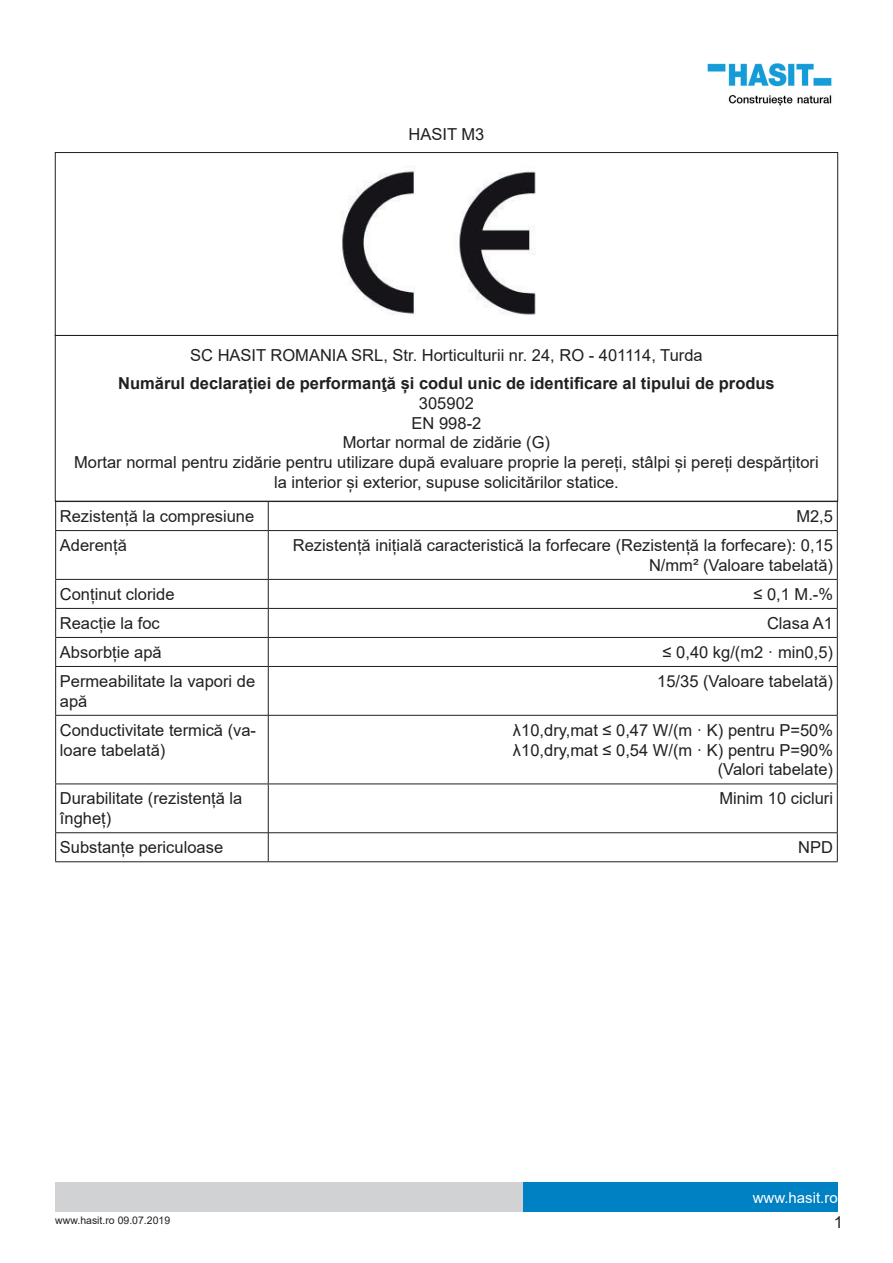
<style>
.page{position:relative;width:893px;height:1263px;background:#fff}
.page>*{position:absolute;margin:0;border:0;box-sizing:border-box;transform-origin:0 0}
.t1{font:16.5px/19.8px "Arial";color:#231f20}
.t2{font:700 16.5px "Arial";color:#231f20}
.t3{font:15px "Arial";color:#fff}
.t4{font:10.5px "Arial";color:#231f20}
</style>
<div class="page">
<div style="left:523px;top:1182px;width:315px;height:30px;background:#0081c3"></div>
<div style="left:55px;top:1182px;width:468px;height:30px;background:#d1d2d4"></div>
<img style="left:707px;top:63px;width:125px;height:43px">
<img style="left:342px;top:166px;width:194px;height:149px">
<div style="left:55px;top:152px;width:783px;height:184px;border:1px solid #231f20"></div>
<div style="left:55px;top:335px;width:783px;height:166px;border:1px solid #231f20"></div>
<hr style="left:55px;top:501px;width:213px;height:1px;background:#231f20">
<svg style="left:55px;top:502px;width:1px;height:28px"></svg>
<hr style="left:268px;top:501px;width:570px;height:1px;background:#231f20">
<svg style="left:268px;top:502px;width:1px;height:28px"></svg>
<svg style="left:837px;top:502px;width:1px;height:28px"></svg>
<hr style="left:55px;top:530px;width:213px;height:1px;background:#231f20">
<hr style="left:55px;top:531px;width:1px;height:48px;background:#231f20">
<hr style="left:268px;top:530px;width:570px;height:1px;background:#231f20">
<hr style="left:268px;top:531px;width:1px;height:48px;background:#231f20">
<hr style="left:837px;top:531px;width:1px;height:48px;background:#231f20">
<hr style="left:55px;top:608px;width:213px;height:1px;background:#231f20">
<hr style="left:268px;top:608px;width:570px;height:1px;background:#231f20">
<svg style="left:55px;top:579px;width:1px;height:87px"></svg>
<svg style="left:268px;top:580px;width:1px;height:86px"></svg>
<svg style="left:837px;top:579px;width:1px;height:87px"></svg>
<hr style="left:55px;top:666px;width:213px;height:1px;background:#231f20">
<hr style="left:55px;top:667px;width:1px;height:48px;background:#231f20">
<hr style="left:268px;top:666px;width:570px;height:1px;background:#231f20">
<hr style="left:268px;top:667px;width:1px;height:48px;background:#231f20">
<hr style="left:837px;top:667px;width:1px;height:48px;background:#231f20">
<hr style="left:55px;top:715px;width:1px;height:68px;background:#231f20">
<hr style="left:268px;top:715px;width:1px;height:68px;background:#231f20">
<hr style="left:837px;top:715px;width:1px;height:68px;background:#231f20">
<hr style="left:55px;top:783px;width:213px;height:1px;background:#231f20">
<hr style="left:55px;top:784px;width:1px;height:49px;background:#231f20">
<hr style="left:268px;top:783px;width:570px;height:1px;background:#231f20">
<hr style="left:268px;top:784px;width:1px;height:48px;background:#231f20">
<hr style="left:837px;top:784px;width:1px;height:49px;background:#231f20">
<svg style="left:55px;top:833px;width:1px;height:28px"></svg>
<svg style="left:268px;top:833px;width:1px;height:28px"></svg>
<svg style="left:837px;top:833px;width:1px;height:28px"></svg>
<hr style="left:55px;top:861px;width:213px;height:1px;background:#231f20">
<hr style="left:268px;top:861px;width:570px;height:1px;background:#231f20">
<hr style="left:56px;top:579px;width:212px;height:1px;background:#231f20">
<hr style="left:268px;top:579px;width:569px;height:1px;background:#231f20">
<hr style="left:56px;top:637px;width:212px;height:1px;background:#231f20">
<hr style="left:268px;top:637px;width:569px;height:1px;background:#231f20">
<hr style="left:56px;top:715px;width:212px;height:1px;background:#231f20">
<hr style="left:268px;top:715px;width:569px;height:1px;background:#231f20">
<hr style="left:56px;top:832px;width:212px;height:1px;background:#231f20">
<hr style="left:268px;top:832px;width:569px;height:1px;background:#231f20">
<p class="t1" style="left:409px;top:124px;width:77px">HASIT M3</p>
<p class="t1" style="left:190px;top:345px;width:514px">SC HASIT ROMANIA SRL, Str. Horticulturii nr. 24, RO - 401114, Turda</p>
<p class="t2" style="left:118px;top:371px;width:658px">Numărul declarației de performanţă și codul unic de identificare al tipului de produs</p>
<p class="t1" style="left:74px;top:393px;width:746px;text-align:center">305902<br>EN 998-2<br>Mortar normal de zidărie (G)<br>Mortar normal pentru zidărie pentru utilizare după evaluare proprie la pereți, stâlpi și pereți despărțitori la interior și exterior, supuse solicitărilor statice.</p>
<p class="t1" style="left:60px;top:506px;width:196px">Rezistență la compresiune</p>
<p class="t1" style="left:796px;top:506px;width:38px">M2,5</p>
<p class="t1" style="left:60px;top:535px;width:68px">Aderență</p>
<p class="t1" style="left:293px;top:535px;width:542px;text-align:right">Rezistență inițială caracteristică la forfecare (Rezistență la forfecare): 0,15<br>N/mm² (Valoare tabelată)</p>
<p class="t1" style="left:60px;top:584px;width:116px">Conținut cloride</p>
<p class="t1" style="left:753px;top:584px;width:81px">≤ 0,1 M.-%</p>
<p class="t1" style="left:60px;top:613px;width:101px">Reacție la foc</p>
<p class="t1" style="left:767px;top:613px;width:68px">Clasa A1</p>
<p class="t1" style="left:60px;top:642px;width:103px">Absorbție apă</p>
<p class="t1" style="left:663px;top:642px;width:172px">≤ 0,40 kg/(m2 · min0,5)</p>
<p class="t1" style="left:60px;top:671px;width:197px">Permeabilitate la vapori de apă</p>
<p class="t1" style="left:657px;top:671px;width:177px">15/35 (Valoare tabelată)</p>
<p class="t1" style="left:60px;top:720px;width:198px">Conductivitate termică (va&shy;loare tabelată)</p>
<p class="t1" style="left:513px;top:720px;width:322px;text-align:right">λ10,dry,mat ≤ 0,47 W/(m · K) pentru P=50% λ10,dry,mat ≤ 0,54 W/(m · K) pentru P=90% (Valori tabelate)</p>
<p class="t1" style="left:60px;top:789px;width:184px">Durabilitate (rezistență la îngheț)</p>
<p class="t1" style="left:719px;top:789px;width:115px">Minim 10 cicluri</p>
<p class="t1" style="left:60px;top:837px;width:165px">Substanțe periculoase</p>
<p class="t1" style="left:798px;top:837px;width:36px">NPD</p>
<p class="t4" style="left:55px;top:1213px;width:116px">www.hasit.ro 09.07.2019</p>
<p class="t3" style="left:753px;top:1187px;width:87px">www.hasit.ro</p>
<p class="t1" style="left:834px;top:1212px;width:11px">1</p>
</div>
